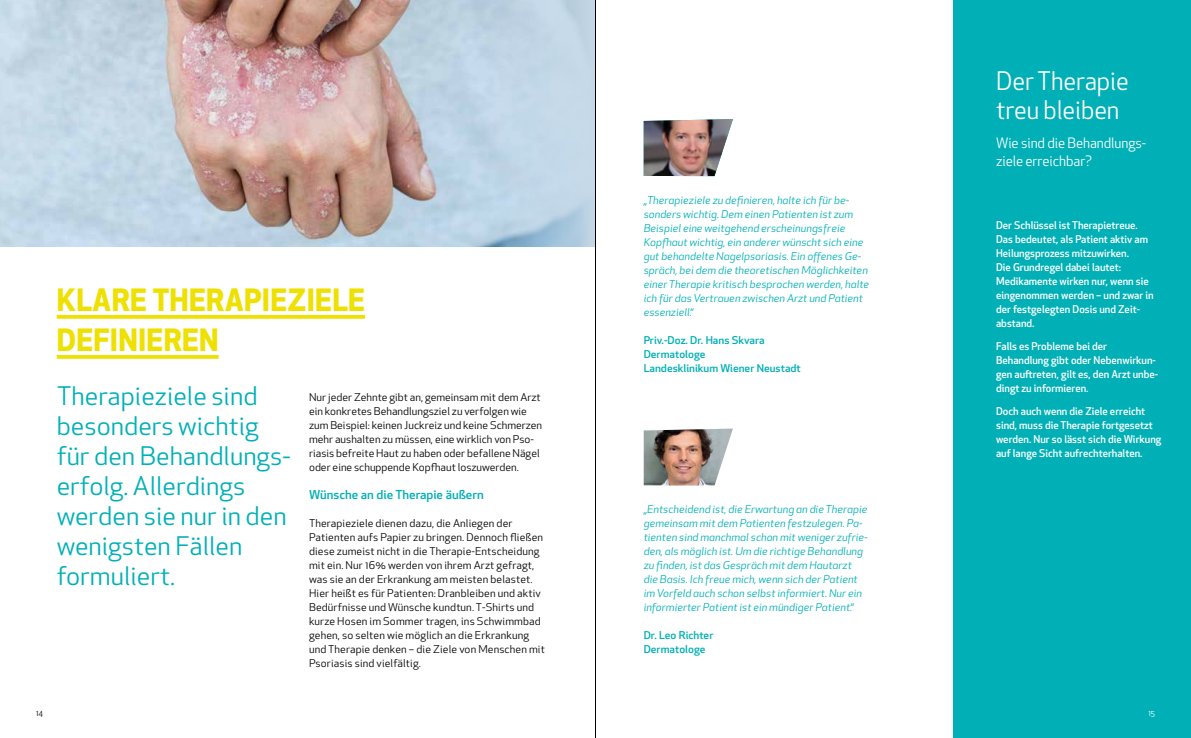
<style>
.page{position:relative;width:1191px;height:738px;background:#fff}
.page>*{position:absolute;margin:0;border:0;box-sizing:border-box;transform-origin:0 0}
.t1{font:700 30px/40px "Apex New";letter-spacing:.01em;color:#eee000}
.t2{font:25px/30px "Apex New";color:#00b0b6;scale:1.06 1}
.t3{font:25px/29px "Apex New";letter-spacing:-.005em;color:#fff}
.t4{font:14px/18px "Apex New";letter-spacing:-.005em;color:#fff}
.t5{font:500 12px "Apex New";color:#00b0b6;scale:1.06 1}
.t6{font:10.5px/14px "Apex New";letter-spacing:.01em;color:#000;scale:1.06 1}
.t7{font:italic 10.5px/14px "Apex New";color:#00b0b6;scale:1.06 1}
.t8{font:500 10.5px/14px "Apex New";color:#fff}
.t9{font:500 10.5px/14px "Apex New";color:#00b0b6;scale:1.06 1}
.t10{font:8px "Apex New";color:#000}
.t11{font:8px "Apex New";color:#fff}
</style>
<div class="page">
<div style="left:954px;top:0;width:237px;height:737px;background:#00b0b6"></div>
<img style="left:0;top:0;width:595px;height:246px">
<hr style="left:57px;top:315px;width:308px;height:3px;background:#eee000">
<hr style="left:57px;top:355px;width:162px;height:3px;background:#eee000">
<img style="left:643px;top:119px;width:90px;height:57px">
<img style="left:643px;top:428px;width:90px;height:57px">
<hr style="left:595px;top:0;width:1px;height:737px;background:#000">
<h1 class="t1" style="left:57px;top:278px;width:310px">KLARE THERAPIEZIELE<br>DEFINIEREN</h1>
<h2 class="t2" style="left:57px;top:380px;width:222px">Therapieziele sind besonders wichtig für den Behandlungs&shy;erfolg. Allerdings werden sie nur in den wenigsten Fällen formuliert.</h2>
<p class="t6" style="left:309px;top:389px;width:221px">Nur jeder Zehnte gibt an, gemeinsam mit dem Arzt ein konkretes Behandlungsziel zu verfolgen wie zum Beispiel: keinen Juckreiz und keine Schmerzen mehr aushalten zu müssen, eine wirklich von Pso&shy;riasis befreite Haut zu haben oder befallene Nägel oder eine schuppende Kopfhaut loszuwerden.</p>
<p class="t5" style="left:309px;top:486px;width:166px">Wünsche an die Therapie äußern</p>
<p class="t6" style="left:309px;top:515px;width:224px">Therapieziele dienen dazu, die Anliegen der Patienten aufs Papier zu bringen. Dennoch fließen diese zumeist nicht in die Therapie-Entscheidung mit ein. Nur 16% werden von ihrem Arzt gefragt, was sie an der Erkrankung am meisten belastet.<br>Hier heißt es für Patienten: Dranbleiben und aktiv Bedürfnisse und Wünsche kundtun. T-Shirts und kurze Hosen im Sommer tragen, ins Schwimmbad gehen, so selten wie möglich an die Erkrankung und Therapie denken – die Ziele von Menschen mit Psoriasis sind vielfältig.</p>
<p class="t7" style="left:643px;top:193px;width:214px">„Therapieziele zu definieren, halte ich für be&shy;sonders wichtig. Dem einen Patienten ist zum Beispiel eine weitgehend erscheinungsfreie Kopfhaut wichtig, ein anderer wünscht sich eine gut behandelte Nagelpsoriasis. Ein offenes Ge&shy;spräch, bei dem die theoretischen Möglichkeiten einer Therapie kritisch besprochen werden, halte ich für das Vertrauen zwischen Arzt und Patient essenziell.“</p>
<p class="t9" style="left:643px;top:333px;width:150px">Priv.-Doz. Dr. Hans Skvara<br>Dermatologe<br>Landesklinikum Wiener Neustadt</p>
<p class="t7" style="left:643px;top:501px;width:213px">„Entscheidend ist, die Erwartung an die Therapie gemeinsam mit dem Patienten festzulegen. Pa&shy;tienten sind manchmal schon mit weniger zufrie&shy;den, als möglich ist. Um die richtige Behandlung zu finden, ist das Gespräch mit dem Hautarzt die Basis. Ich freue mich, wenn sich der Patient im Vorfeld auch schon selbst informiert. Nur ein informierter Patient ist ein mündiger Patient.“</p>
<p class="t9" style="left:643px;top:627px;width:67px">Dr. Leo Richter<br>Dermatologe</p>
<h2 class="t3" style="left:996px;top:66px;width:134px">Der Therapie treu bleiben</h2>
<h3 class="t4" style="left:996px;top:134px;width:152px">Wie sind die Behandlungs&shy;ziele erreichbar?</h3>
<p class="t8" style="left:996px;top:218px;width:159px">Der Schlüssel ist Therapietreue.<br>Das bedeutet, als Patient aktiv am<br>Heilungsprozess mitzuwirken.<br>Die Grundregel dabei lautet:<br>Medikamente wirken nur, wenn sie eingenommen werden – und zwar in der festgelegten Dosis und Zeit&shy;abstand.</p>
<p class="t8" style="left:996px;top:338px;width:164px">Falls es Probleme bei der<br>Behandlung gibt oder Nebenwirkun&shy;gen auftreten, gilt es, den Arzt unbe&shy;dingt zu informieren.</p>
<p class="t8" style="left:996px;top:403px;width:167px">Doch auch wenn die Ziele erreicht sind, muss die Therapie fortgesetzt werden. Nur so lässt sich die Wirkung auf lange Sicht aufrechterhalten.</p>
<p class="t10" style="left:36px;top:707px;width:9px">14</p>
<p class="t11" style="left:1148px;top:707px;width:8px">15</p>
</div>
